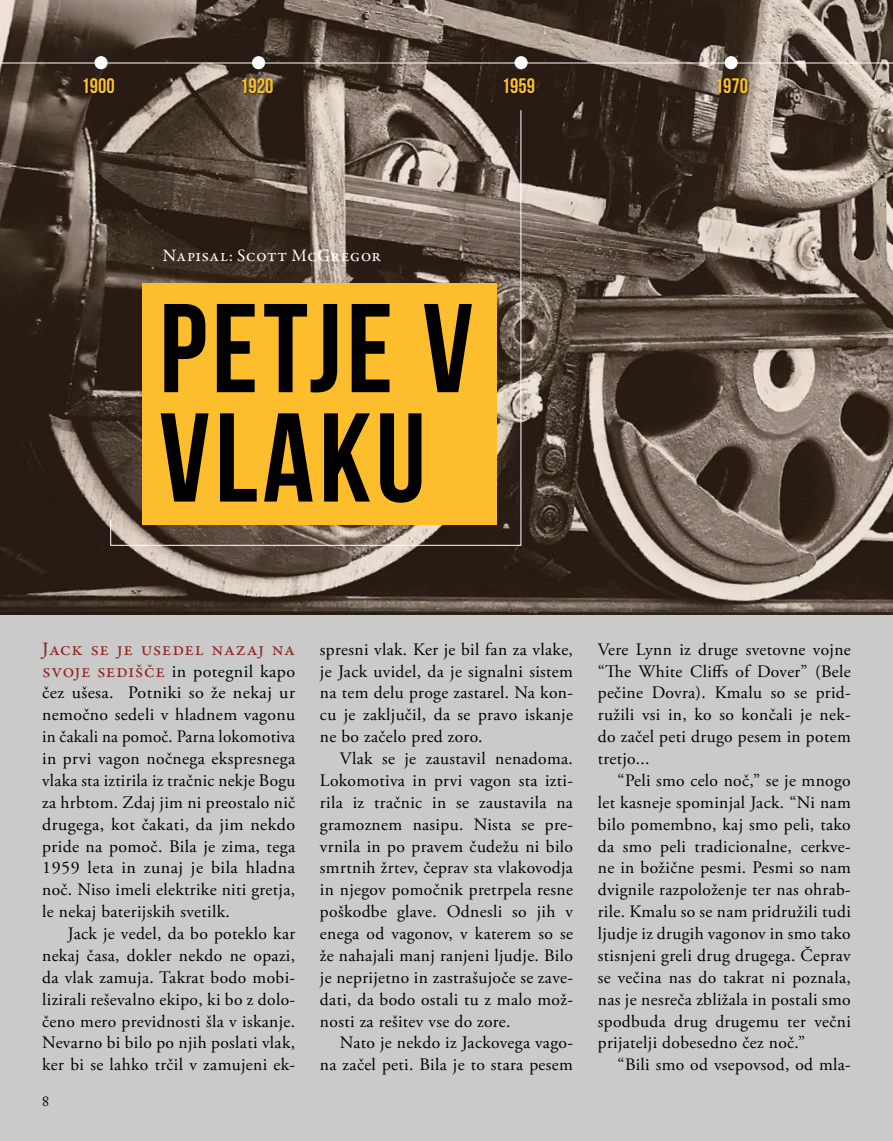
<style>
.page{position:relative;width:893px;height:1141px;background:#fff}
.page>*{position:absolute;margin:0;border:0;box-sizing:border-box;transform-origin:0 0}
.t1{font:126px/109.4px "Bebas Neue";letter-spacing:.04em;color:#000}
.t2{font:21px "Bebas Neue";color:#fcbe2c}
.t3{font:19.25px "Garamond Premr Pro";letter-spacing:.025em;color:#93221f}
.t4{font:17.5px/21.9px "Adobe Garamond Pro";letter-spacing:.02em;color:#000;text-align:justify}
.t5{font:17.5px "Garamond Premr Pro";letter-spacing:.02em;color:#fff}
.t6{font:14px "Adobe Caslon Pro";color:#000}
.s1{font-family:"Garamond Premr Pro";font-size:19.25px;color:#93221f}
</style>
<div class="page">
<div style="left:0;top:567px;width:893px;height:574px;background:#cacaca"></div>
<img style="left:0;top:0;width:893px;height:614px">
<hr style="left:0;top:63px;width:893px;height:1px;background:#fff">
<div style="left:94px;top:56px;width:14px;height:13px;background:#fff;border-radius:50%"></div>
<div style="left:252px;top:56px;width:13px;height:13px;background:#fff;border-radius:50%"></div>
<div style="left:514px;top:56px;width:14px;height:13px;background:#fff;border-radius:50%"></div>
<div style="left:724px;top:56px;width:14px;height:13px;background:#fff;border-radius:50%"></div>
<div style="left:81px;top:77px;width:812px;height:20px;background:#000;opacity:.75"></div>
<svg style="left:110px;top:109px;width:412px;height:437px;background:#ab873c"></svg>
<p class="t2" style="left:82px;top:75px;width:35px">1900</p>
<p class="t2" style="left:240px;top:75px;width:35px">1920</p>
<p class="t2" style="left:502px;top:75px;width:35px">1959</p>
<p class="t2" style="left:715px;top:75px;width:35px">1970</p>
<p class="t5" style="left:163px;top:245px;width:220px">Napisal: Scott McGregor</p>
<h1 class="t1" style="left:159px;top:292px;width:315px">PETJE V<br>VLAKU</h1>
<p class="t3" style="left:42px;top:637px;width:255px">Jack se je usedel nazaj na</p>
<p class="t4" style="left:42px;top:661px;width:255px"><span class="s1">svoje sedišče</span> in potegnil kapo čez ušesa. Potniki so že nekaj ur nemočno sedeli v hladnem vagonu in čakali na pomoč. Parna lokomotiva in prvi vagon nočnega ekspresnega vlaka sta iztirila iz tračnic nekje Bogu za hrbtom. Zdaj jim ni preostalo nič drugega, kot čakati, da jim nekdo pride na pomoč. Bila je zima, tega 1959 leta in zunaj je bila hladna noč. Niso imeli elektrike niti gretja, le nekaj baterijskih svetilk.</p>
<p class="t4" style="left:42px;top:923px;width:255px;text-indent:26px">Jack je vedel, da bo poteklo kar nekaj časa, dokler nekdo ne opazi, da vlak zamuja. Takrat bodo mobi&shy;lizirali reševalno ekipo, ki bo z dolo&shy;čeno mero previdnosti šla v iskanje.<br>Nevarno bi bilo po njih poslati vlak, ker bi se lahko trčil v zamujeni ek-</p>
<p class="t6" style="left:42px;top:1093px;width:8px">8</p>
<p class="t4" style="left:320px;top:639px;width:254px">spresni vlak. Ker je bil fan za vlake, je Jack uvidel, da je signalni sistem na tem delu proge zastarel. Na kon&shy;cu je zaključil, da se pravo iskanje ne bo začelo pred zoro.</p>
<p class="t4" style="left:320px;top:748px;width:255px;text-indent:20px">Vlak se je zaustavil nenadoma.<br>Lokomotiva in prvi vagon sta izti&shy;rila iz tračnic in se zaustavila na gramoznem nasipu. Nista se pre&shy;vrnila in po pravem čudežu ni bilo smrtnih žrtev, čeprav sta vlakovodja in njegov pomočnik pretrpela resne poškodbe glave. Odnesli so jih v enega od vagonov, v katerem so se že nahajali manj ranjeni ljudje. Bilo je neprijetno in zastrašujoče se zave&shy;dati, da bodo ostali tu z malo mož&shy;nosti za rešitev vse do zore.</p>
<p class="t4" style="left:320px;top:1033px;width:254px;text-align:right">Nato je nekdo iz Jackovega vago&shy;na začel peti. Bila je to stara pesem</p>
<p class="t4" style="left:598px;top:639px;width:255px">Vere Lynn iz druge svetovne vojne “The White Cliffs of Dover” (Bele pečine Dovra). Kmalu so se prid&shy;ružili vsi in, ko so končali je nek&shy;do začel peti drugo pesem in potem tretjo...</p>
<p class="t4" style="left:598px;top:770px;width:255px;text-indent:20px">“Peli smo celo noč,” se je mnogo let kasneje spominjal Jack. “Ni nam bilo pomembno, kaj smo peli, tako da smo peli tradicionalne, cerkve&shy;ne in božične pesmi. Pesmi so nam dvignile razpoloženje ter nas ohrab&shy;rile. Kmalu so se nam pridružili tudi ljudje iz drugih vagonov in smo tako stisnjeni greli drug drugega. Čeprav se večina nas do takrat ni poznala, nas je nesreča zbližala in postali smo spodbuda drug drugemu ter večni prijatelji dobesedno čez noč.”</p>
<p class="t4" style="left:618px;top:1054px;width:235px">“Bili smo od vsepovsod, od mla-</p>
</div>
